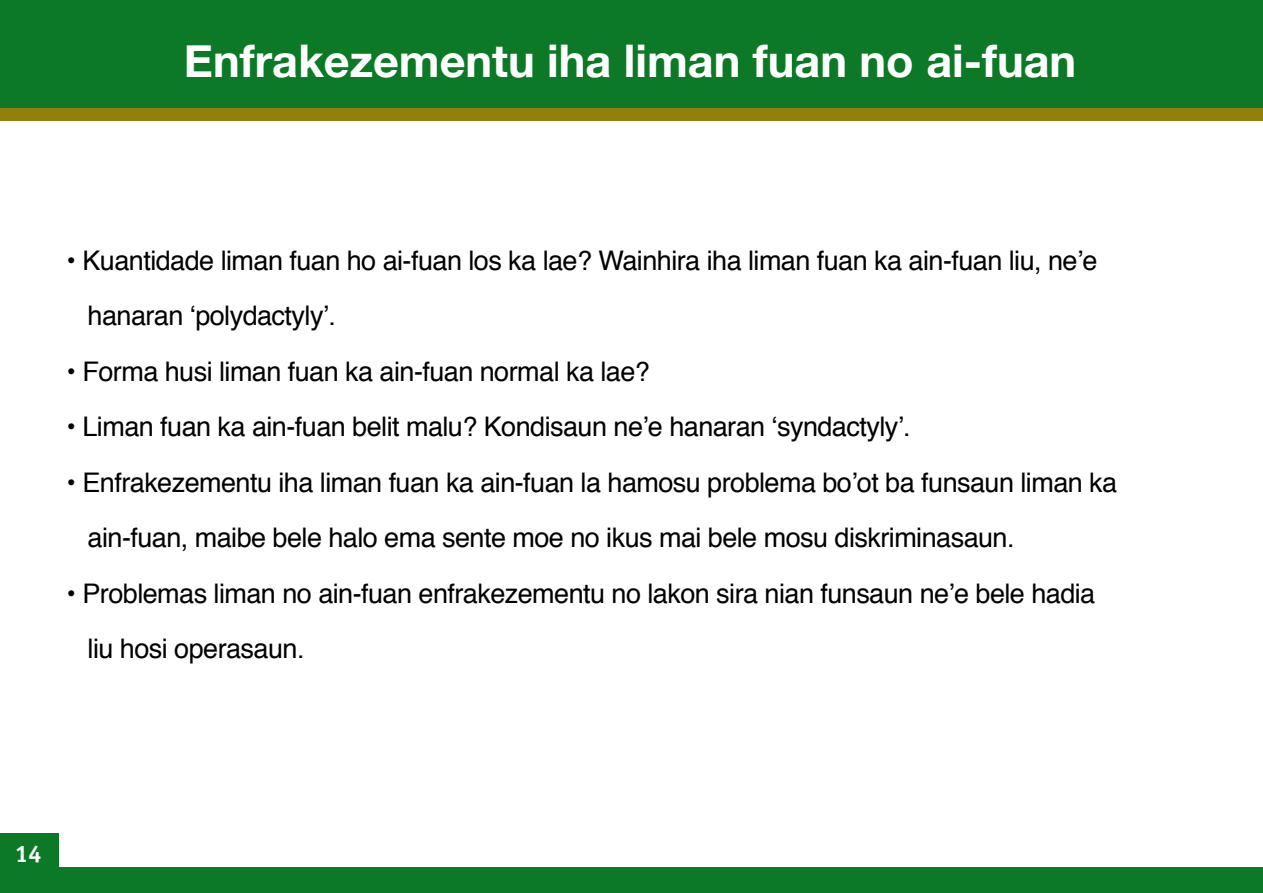
<style>
.page{position:relative;width:1263px;height:893px;background:#fff}
.page>*{position:absolute;margin:0;border:0;box-sizing:border-box;transform-origin:0 0}
.t1{font:700 45px "Helvetica Neue";color:#fff}
.t2{font:27px/55.5px "Helvetica";letter-spacing:-.02em;color:#000}
.t3{font:700 24px "Officina Sans";color:#fff}
</style>
<div class="page">
<div style="left:0;top:867px;width:1263px;height:26px;background:#0b7926"></div>
<div style="left:0;top:833px;width:58px;height:60px;background:#0b7926"></div>
<div style="left:0;top:0;width:1263px;height:120px;background:#91810c"></div>
<div style="left:0;top:0;width:1263px;height:107px;background:#0b7926"></div>
<h1 class="t1" style="left:184px;top:25px;width:894px">Enfrakezementu iha liman fuan no ai-fuan</h1>
<p class="t2" style="left:88px;top:233px;width:1011px;text-indent:-21px">• Kuantidade liman fuan ho ai-fuan los ka lae? Wainhira iha liman fuan ka ain-fuan liu, ne’e hanaran ‘polydactyly’.</p>
<p class="t2" style="left:67px;top:344px;width:585px">• Forma husi liman fuan ka ain-fuan normal ka lae?</p>
<p class="t2" style="left:67px;top:400px;width:845px">• Liman fuan ka ain-fuan belit malu? Kondisaun ne’e hanaran ‘syndactyly’.</p>
<p class="t2" style="left:88px;top:455px;width:1031px;text-indent:-21px">• Enfrakezementu iha liman fuan ka ain-fuan la hamosu problema bo’ot ba funsaun liman ka ain-fuan, maibe bele halo ema sente moe no ikus mai bele mosu diskriminasaun.</p>
<p class="t2" style="left:88px;top:566px;width:1009px;text-indent:-21px">• Problemas liman no ain-fuan enfrakezementu no lakon sira nian funsaun ne’e bele hadia liu hosi operasaun.</p>
<p class="t3" style="left:15px;top:839px;width:28px">14</p>
</div>
